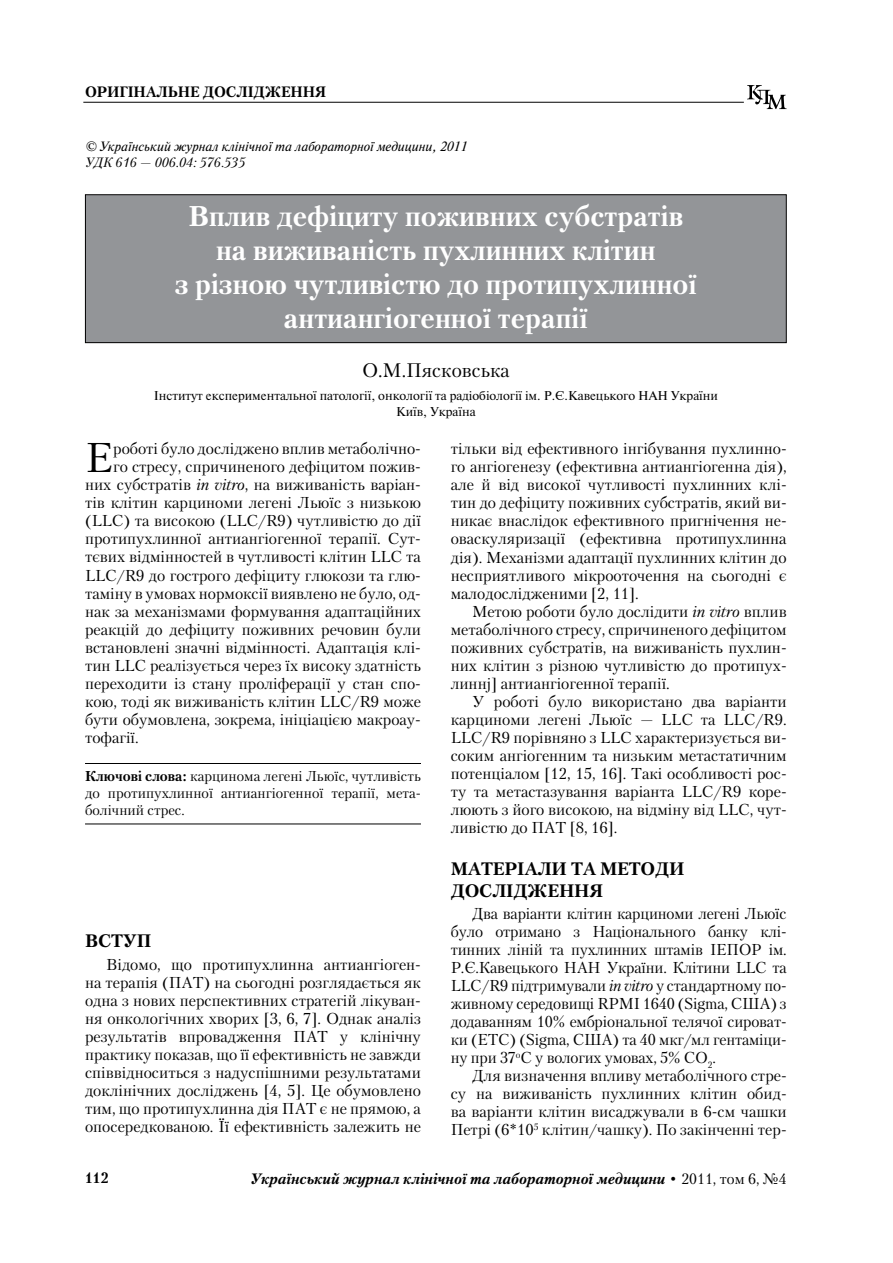
<style>
.page{position:relative;width:893px;height:1263px;background:#fff}
.page>*{position:absolute;margin:0;border:0;box-sizing:border-box;transform-origin:0 0}
.t1{font:41.4px "Petersburg C";color:#000}
.t2{font:700 28.5px/33.8px "Petersburg C";color:#fff;text-align:center}
.t3{font:19.5px "Petersburg C";color:#000}
.t4{font:700 18px "Petersburg C";color:#000}
.t5{font:15.75px/18px "Petersburg C";color:#000;text-align:justify}
.t6{font:italic 700 15px "Petersburg C";color:#000}
.t7{font:700 15px "Petersburg C";color:#000}
.t8{font:14.25px/17.1px "Petersburg C";color:#000;text-align:justify}
.t9{font:italic 13.5px "Newton C";color:#000}
.t10{font:italic 13.5px "Petersburg C";color:#000}
.t11{font:12.75px/15.3px "Newton C";color:#000;text-align:center}
.s1{font-style:italic}
.s2{font-weight:700}
.s3{font-weight:400;font-style:normal}
</style>
<div class="page">
<svg style="left:747px;top:85px;width:40px;height:24px"></svg>
<hr style="left:83px;top:102px;width:661px;height:1px;background:#000">
<div style="left:85px;top:195px;width:701px;height:148px;background:#939598"></div>
<div style="left:85px;top:194px;width:702px;height:149px;border:1px solid #000"></div>
<hr style="left:85px;top:763px;width:336px;height:1px;background:#000">
<hr style="left:85px;top:823px;width:336px;height:1px;background:#000">
<p class="t7" style="left:85px;top:83px;width:243px">ОРИГIНАЛЬНЕ ДОСЛIДЖЕННЯ</p>
<p class="t9" style="left:85px;top:139px;width:383px">© Український журнал клiнiчної та лабораторної медицини, 2011</p>
<p class="t10" style="left:85px;top:155px;width:162px">УДК 616 — 006.04: 576.535</p>
<h2 class="t2" style="left:175px;top:200px;width:524px">Вплив дефiциту поживних субстратiв на виживанiсть пухлинних клiтин<br>з рiзною чутливiстю до протипухлинної антиангiогенної терапiї</h2>
<p class="t3" style="left:362px;top:358px;width:149px">О.М.Пясковська</p>
<p class="t11" style="left:154px;top:388px;width:566px">Iнститут експериментальної патологiї, онкологiї та радiобiологiї iм. Р.Є.Кавецького НАН України<br>Київ, Україна</p>
<h1 class="t1" style="left:85px;top:433px;width:30px">E</h1>
<p class="t5" style="left:113px;top:440px;width:309px">роботi було дослiджено вплив метаболiчно-</p>
<p class="t5" style="left:451px;top:440px;width:337px">тiльки вiд ефективного iнгiбування пухлинно&shy;го ангiогенезу (ефективна антиангiогенна дiя), але й вiд високої чутливостi пухлинних клi&shy;тин до дефiциту поживних субстратiв, який ви&shy;никає внаслiдок ефективного пригнiчення не&shy;оваскуляризацiї (ефективна протипухлинна дiя). Механiзми адаптацiї пухлинних клiтин до несприятливого мiкрооточення на сьогоднi є малодослiдженими [2, 11].</p>
<p class="t5" style="left:451px;top:602px;width:337px;text-indent:21px">Метою роботи було дослiдити <span class="s1">in vitro</span> вплив метаболiчного стресу, спричиненого дефiцитом поживних субстратiв, на виживанiсть пухлин&shy;них клiтин з рiзною чутливiстю до протипух&shy;линнj] антиангiогенної терапiї.</p>
<p class="t5" style="left:451px;top:692px;width:337px;text-indent:21px">У роботi було використано два варiанти карциноми легенi Льюїс — LLC та LLC/R9.<br>LLC/R9 порiвняно з LLC характеризується ви&shy;соким ангiогенним та низьким метастатичним потенцiалом [12, 15, 16]. Такi особливостi рос&shy;ту та метастазування варiанта LLC/R9 коре&shy;люють з його високою, на вiдмiну вiд LLC, чут&shy;ливiстю до ПАТ [8, 16].</p>
<p class="t4" style="left:451px;top:859px;width:31px">Матерiали</p>
<p class="t4" style="left:571px;top:859px;width:44px">та методи</p>
<p class="t4" style="left:451px;top:880px;width:15px">дослiдження</p>
<p class="t5" style="left:451px;top:904px;width:337px;text-indent:21px">Два варiанти клiтин карциноми легенi Льюїс було отримано з Нацiонального банку клi&shy;тинних лiнiй та пухлинних штамiв IЕПОР iм.<br>Р.Є.Кавецького НАН України. Клiтини LLC та LLC/R9 пiдтримували <span class="s1">in vitro</span> у стандартному по&shy;живному середовищi RPMI 1640 (Sigma, США) з додаванням 10% ембрiональної телячої сироват&shy;ки (ЕТС) (Sigma, США) та 40 мкг/мл гентамiци&shy;ну при 37<sup>о</sup>С у вологих умовах, 5% СО<sub>2</sub>.</p>
<p class="t5" style="left:451px;top:1066px;width:337px;text-indent:21px">Для визначення впливу метаболiчного стре&shy;су на виживанiсть пухлинних клiтин обид&shy;ва варiанти клiтин висаджували в 6-см чашки Петрi (6*10<sup>5</sup> клiтин/чашку). По закiнченнi тер-</p>
<p class="t5" style="left:113px;top:458px;width:309px">го стресу, спричиненого дефiцитом пожив-</p>
<p class="t5" style="left:85px;top:476px;width:337px">них субстратiв <span class="s1">in vitro</span>, на виживанiсть варiан-</p>
<p class="t5" style="left:85px;top:494px;width:337px">тiв клiтин карциноми легенi Льюїс з низькою</p>
<p class="t5" style="left:85px;top:512px;width:337px">(LLC) та високою (LLC/R9) чутливiстю до дiї</p>
<p class="t5" style="left:85px;top:530px;width:337px">протипухлинної антиангiогенної терапiї. Сут-</p>
<p class="t5" style="left:85px;top:548px;width:337px">тєвих вiдмiнностей в чутливостi клiтин LLC та</p>
<p class="t5" style="left:85px;top:566px;width:337px">LLC/R9 до гострого дефiциту глюкози та глю-</p>
<p class="t5" style="left:85px;top:584px;width:337px">тамiну в умовах нормоксiї виявлено не було, од-</p>
<p class="t5" style="left:85px;top:602px;width:337px">нак за механiзмами формування адаптацiйних</p>
<p class="t5" style="left:85px;top:620px;width:337px">реакцiй до дефiциту поживних речовин були</p>
<p class="t5" style="left:85px;top:638px;width:337px">встановленi значнi вiдмiнностi. Адаптацiя клi-</p>
<p class="t5" style="left:85px;top:656px;width:337px">тин LLC реалiзується через їх високу здатнiсть</p>
<p class="t5" style="left:85px;top:674px;width:337px">переходити iз стану пролiферацiї у стан спо-</p>
<p class="t5" style="left:85px;top:692px;width:337px">кою, тодi як виживанiсть клiтин LLC/R9 може</p>
<p class="t5" style="left:85px;top:710px;width:337px">бути обумовлена, зокрема, iнiцiацiєю макроау-</p>
<p class="t5" style="left:85px;top:728px;width:55px">тофагiї.</p>
<p class="t8" style="left:85px;top:767px;width:337px"><span class="s2">Ключовi слова:</span> карцинома легенi Льюїс, чутливiсть до протипухлинної антиангiогенної терапiї, мета&shy;болiчний стрес.</p>
<p class="t4" style="left:85px;top:931px;width:27px">Вступ</p>
<p class="t5" style="left:85px;top:955px;width:337px;text-indent:21px">Вiдомо, що протипухлинна антиангiоген&shy;на терапiя (ПАТ) на сьогоднi розглядається як одна з нових перспективних стратегiй лiкуван&shy;ня онкологiчних хворих [3, 6, 7]. Однак аналiз результатiв впровадження ПАТ у клiнiчну практику показав, що її ефективнiсть не завжди спiввiдноситься з надуспiшними результатами доклiнiчних дослiджень [4, 5]. Це обумовлено тим, що протипухлинна дiя ПАТ є не прямою, а опосередкованою. Її ефективнiсть залежить не</p>
<p class="t7" style="left:85px;top:1169px;width:25px">112</p>
<p class="t6" style="left:250px;top:1170px;width:538px">Український журнал клiнiчної та лабораторної медицини <span class="s3">• 2011, том 6, №4</span></p>
</div>
